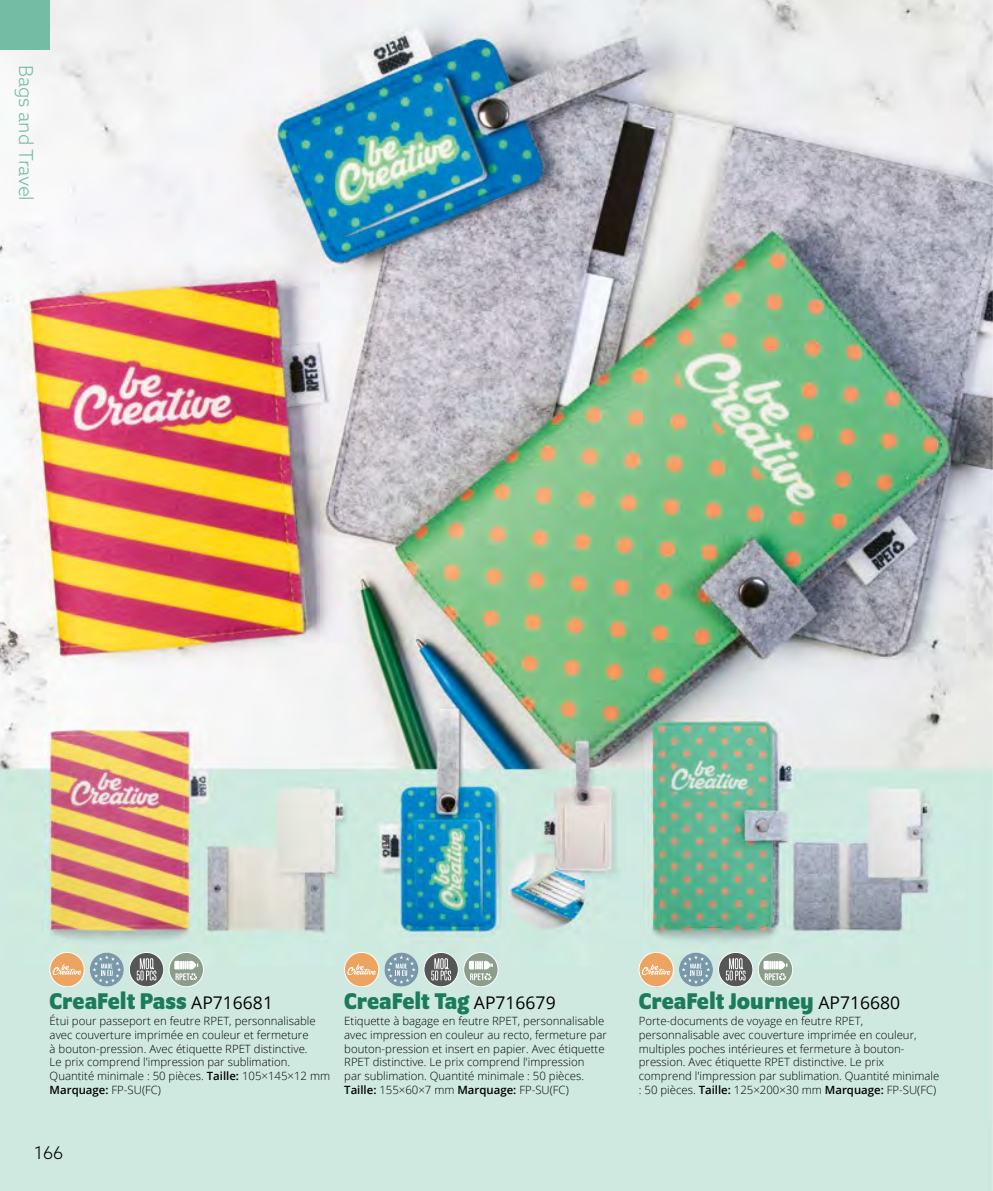
<style>
.page{position:relative;width:993px;height:1191px;background:#fff}
.page>*{position:absolute;margin:0;border:0;box-sizing:border-box;transform-origin:0 0}
.t1{font:700 24.5px "Program OT";color:#1c7b5c}
.t2{font:300 19.25px "Azo Sans";color:#74bca4}
.t3{font:300 17.5px "Azo Sans";color:#000}
.t4{font:300 11.38px/13.7px "Open Sans";color:#000}
.s1{font-family:"Open Sans";font-weight:400;font-size:17.5px;color:#000}
.s2{font-weight:600}
</style>
<div class="page">
<img style="left:0;top:0;width:992px;height:1191px">
<div style="left:638px;top:952px;width:35px;height:34px;background:#eea461;border-radius:50%"></div>
<div style="left:638px;top:952px;width:35px;height:35px;border:1px solid #fff;border-radius:50%"></div>
<svg style="left:641px;top:964px;width:29px;height:11px"></svg>
<svg style="left:678px;top:952px;width:35px;height:35px"></svg>
<svg style="left:718px;top:952px;width:34px;height:34px"></svg>
<div style="left:718px;top:952px;width:34px;height:35px;border:1px solid #fff;border-radius:50%"></div>
<svg style="left:725px;top:958px;width:20px;height:22px"></svg>
<div style="left:758px;top:952px;width:34px;height:34px;background:#8c9e8b;border-radius:50%"></div>
<div style="left:757px;top:952px;width:35px;height:35px;border:1px solid #fff;border-radius:50%"></div>
<svg style="left:763px;top:961px;width:24px;height:19px"></svg>
<div style="left:344px;top:952px;width:35px;height:34px;background:#eea461;border-radius:50%"></div>
<div style="left:344px;top:952px;width:35px;height:35px;border:1px solid #fff;border-radius:50%"></div>
<svg style="left:347px;top:964px;width:29px;height:11px"></svg>
<svg style="left:384px;top:952px;width:34px;height:35px"></svg>
<div style="left:424px;top:952px;width:34px;height:34px;background:#555756;border-radius:50%"></div>
<div style="left:423px;top:952px;width:35px;height:35px;border:1px solid #fff;border-radius:50%"></div>
<svg style="left:431px;top:958px;width:20px;height:22px"></svg>
<div style="left:463px;top:952px;width:35px;height:34px;background:#8c9e8b;border-radius:50%"></div>
<div style="left:463px;top:952px;width:35px;height:35px;border:1px solid #fff;border-radius:50%"></div>
<svg style="left:469px;top:961px;width:23px;height:19px"></svg>
<div style="left:50px;top:952px;width:34px;height:34px;background:#eea461;border-radius:50%"></div>
<div style="left:50px;top:952px;width:34px;height:35px;border:1px solid #fff;border-radius:50%"></div>
<svg style="left:53px;top:964px;width:28px;height:11px"></svg>
<svg style="left:89px;top:952px;width:35px;height:35px"></svg>
<svg style="left:129px;top:952px;width:35px;height:34px"></svg>
<div style="left:129px;top:952px;width:35px;height:35px;border:1px solid #fff;border-radius:50%"></div>
<svg style="left:137px;top:958px;width:19px;height:22px"></svg>
<div style="left:169px;top:952px;width:34px;height:34px;background:#8c9e8b;border-radius:50%"></div>
<div style="left:169px;top:952px;width:35px;height:35px;border:1px solid #fff;border-radius:50%"></div>
<svg style="left:174px;top:961px;width:24px;height:19px"></svg>
<div style="left:0;top:0;width:50px;height:50px;background:#74bca4"></div>
<h2 class="t2" style="left:38px;top:64px;width:138px;rotate:90deg">Bags and Travel</h2>
<h1 class="t1" style="left:50px;top:987px;width:225px">CreaFelt Pass <span class="s1">AP716681</span></h1>
<p class="t4" style="left:50px;top:1014px;width:282px">Étui pour passeport en feutre RPET, personnalisable avec couverture imprimée en couleur et fermeture<br>à bouton-pression. Avec étiquette RPET distinctive.<br>Le prix comprend l'impression par sublimation.<br>Quantité minimale : 50 pièces. <span class="s2">Taille:</span> 105×145×12 mm <span class="s2">Marquage:</span> FP-SU(FC)</p>
<h1 class="t1" style="left:344px;top:987px;width:213px">CreaFelt Tag <span class="s1">AP716679</span></h1>
<p class="t4" style="left:344px;top:1014px;width:264px">Etiquette à bagage en feutre RPET, personnalisable avec impression en couleur au recto, fermeture par bouton-pression et insert en papier. Avec étiquette RPET distinctive. Le prix comprend l'impression<br>par sublimation. Quantité minimale : 50 pièces.<br><span class="s2">Taille:</span> 155×60×7 mm <span class="s2">Marquage:</span> FP-SU(FC)</p>
<h3 class="t3" style="left:34px;top:1141px;width:31px">166</h3>
<h1 class="t1" style="left:638px;top:987px;width:263px">CreaFelt Journey <span class="s1">AP716680</span></h1>
<p class="t4" style="left:638px;top:1014px;width:302px">Porte-documents de voyage en feutre RPET, personnalisable avec couverture imprimée en couleur, multiples poches intérieures et fermeture à bouton&shy;pression. Avec étiquette RPET distinctive. Le prix comprend l'impression par sublimation. Quantité minimale : 50 pièces. <span class="s2">Taille:</span> 125×200×30 mm <span class="s2">Marquage:</span> FP-SU(FC)</p>
</div>
